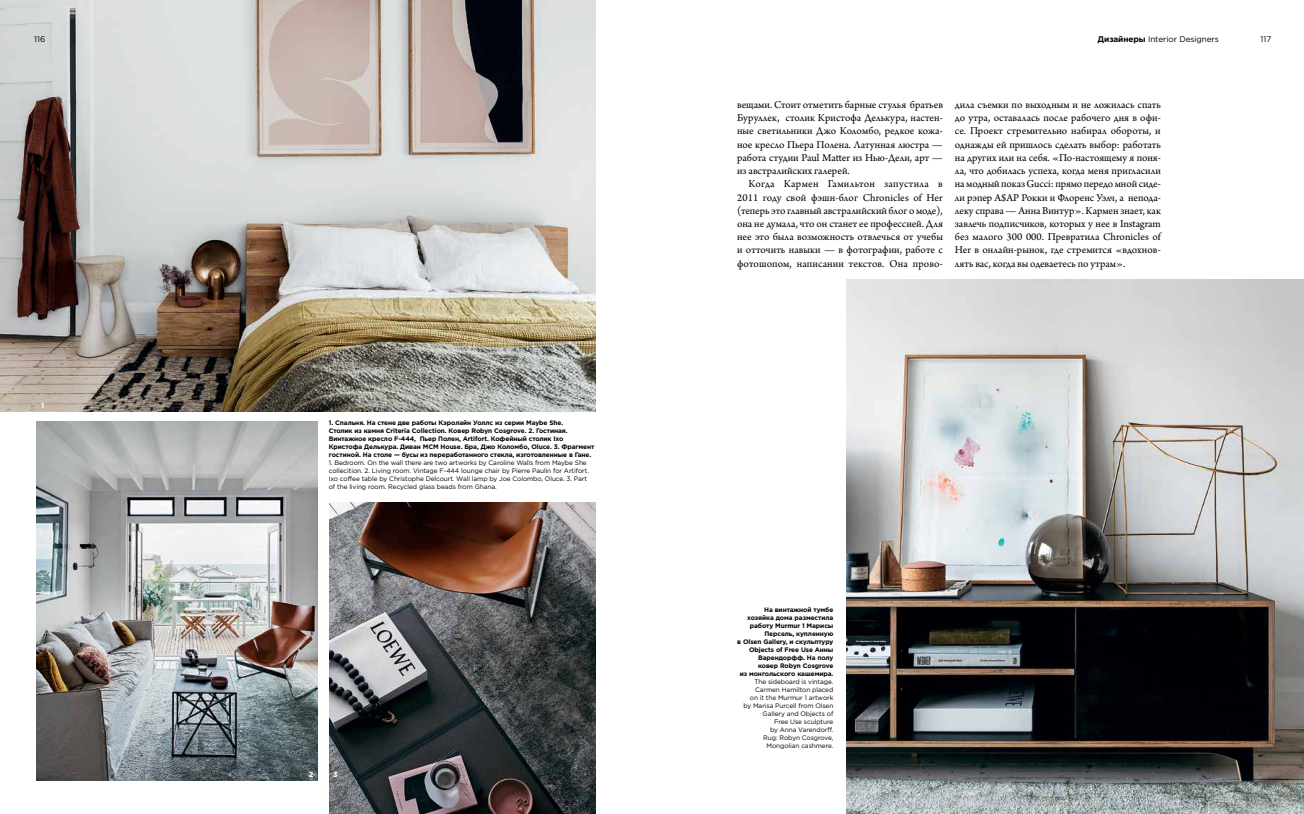
<style>
.page{position:relative;width:1304px;height:814px;background:#fff}
.page>*{position:absolute;margin:0;border:0;box-sizing:border-box;transform-origin:0 0}
.t1{font:11px/13.2px "Arno Pro";letter-spacing:.005em;color:#000;text-align:justify}
.t2{font:8.2px "Gotham Pro";letter-spacing:-.01em;color:#000}
.t3{font:700 7.5px "Gotham Pro";color:#fff}
.t4{font:700 6.5px/8px "Gotham Pro";letter-spacing:-.01em;color:#000}
.t5{font:6.5px/8px "Gotham Pro";letter-spacing:-.01em;color:#000}
.s1{font-weight:700}
</style>
<div class="page">
<img style="left:37px;top:421px;width:281px;height:359px">
<img style="left:330px;top:502px;width:265px;height:312px">
<img style="left:0;top:0;width:595px;height:411px">
<img style="left:846px;top:280px;width:458px;height:534px">
<svg style="left:326px;top:390px;width:270px;height:22px;background:#a1a49e"></svg>
<p class="t2" style="left:34px;top:34px;width:13px">116</p>
<p class="t2" style="left:1098px;top:34px;width:122px"><span class="s1">Дизайнеры</span> Interior Designers</p>
<p class="t2" style="left:1261px;top:34px;width:12px">117</p>
<p class="t3" style="left:41px;top:401px;width:5px">1</p>
<p class="t4" style="left:329px;top:418px;width:267px">1. Спальня. На стене две работы Кэролайн Уоллс из серии M aybe She.<br>Столик из камня Criteria Collection. Ковер Robyn Cosgrove. 2. Гостиная.<br>Винтажное кресло F-444, Пьер Полен, Artifort. Кофейный столик Ixo Кристофа Делькура. Диван M CM H ouse. Бра, Джо Коломбо, Oluce. 3. Фрагмент гостиной. На столе — бусы из переработанного стекла, изготовленные в Гане.</p>
<p class="t5" style="left:329px;top:458px;width:262px">1. Bedroom. On the wall there are two artworks by Caroline Walls from Maybe She collecition. 2. Living room. Vintage F-444 lounge chair by Pierre Paulin for Artifort.<br>Ixo coffee table by Christophe Delcourt. Wall lamp by Joe Colombo, Oluce. 3. Part of the living room. Recycled glass beads from Ghana.</p>
<p class="t3" style="left:309px;top:770px;width:6px">2</p>
<p class="t3" style="left:333px;top:770px;width:6px">3</p>
<p class="t1" style="left:737px;top:99px;width:207px">вещами. Стоит отметить барные стулья братьев Буруллек, столик Кристофа Делькура, настен&shy;ные светильники Джо Коломбо, редкое кожа&shy;ное кресло Пьера Полена. Латунная люстра — работа студии Paul Matter из Нью-Дели, арт — из австралийских галерей.</p>
<p class="t1" style="left:737px;top:178px;width:207px;text-indent:11px">Когда Кармен Гамильтон запустила в 2011 году свой фэшн-блог Chronicles of Her (теперь это главный австралийский блог о моде), она не думала, что он станет ее профессией. Для нее это была возможность отвлечься от учебы и отточить навыки — в фотографии, работе с фотошопом, написании текстов. Она прово-</p>
<p class="t1" style="left:955px;top:99px;width:207px">дила съемки по выходным и не ложилась спать до утра, оставалась после рабочего дня в офи&shy;се. Проект стремительно набирал обороты, и однажды ей пришлось сделать выбор: работать на других или на себя. «По-настоящему я поня&shy;ла, что добилась успеха, когда меня пригласили на модный показ Gucci: прямо передо мной сиде&shy;ли рэпер A$AP Рокки и Флоренс Уэлч, а непода&shy;леку справа — Анна Винтур». Кармен знает, как завлечь подписчиков, которых у нее в Instagram без малого 300 000. Превратила Chronicles of Her в онлайн-рынок, где стремится «вдохнов&shy;лять вас, когда вы одеваетесь по утрам».</p>
<p class="t4" style="left:737px;top:605px;width:98px;text-align:right">На винтажной тумбе хозяйка дома разместила работу M urmur 1 Марисы<br>Персель, купленную<br>в Olsen Gallery, и cкульптуру<br>Objects of Free Use Анны<br>Варендорфф. На полу ковер Robyn Cosgrove<br>из монгольского кашемира.</p>
<p class="t5" style="left:743px;top:677px;width:92px;text-align:right">The sideboard is vintage.<br>Carmen Hamilton placed<br>on it the Murmur 1 artwork by Marisa Purcell from Olsen<br>Gallery and Objects of<br>Free Use sculpture<br>by Anna Varendorff.<br>Rug: Robyn Cosgrove,<br>Mongolian cashmere.</p>
</div>
